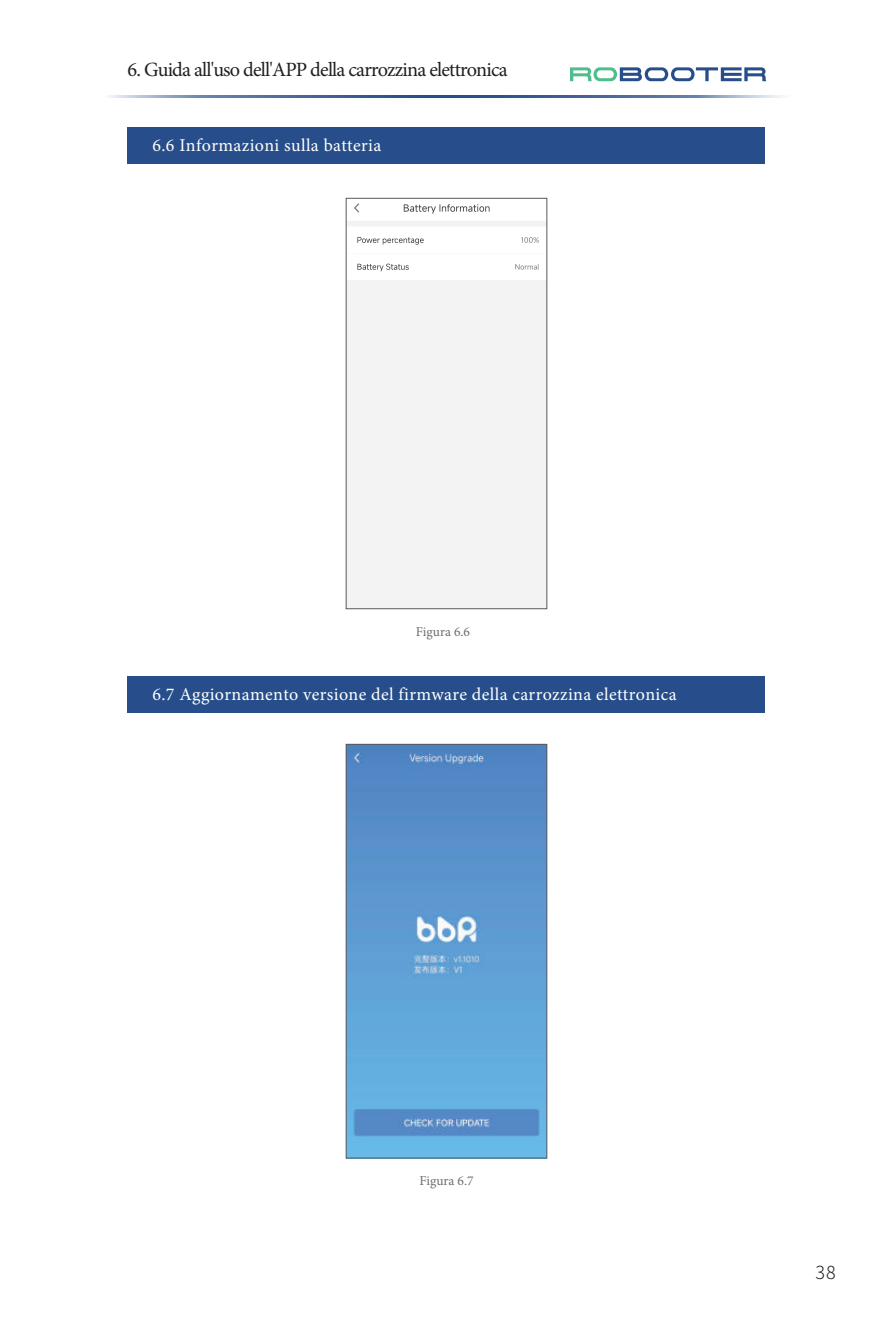
<style>
.page{position:relative;width:893px;height:1340px;background:#fff}
.page>*{position:absolute;margin:0;border:0;box-sizing:border-box;transform-origin:0 0}
.t1{font:20.25px "Minion Pro";letter-spacing:-.04em;color:#231f20}
.t2{font:18px "Minion Pro";letter-spacing:.02em;color:#fff}
.t3{font:300 18px "Source Han Sans CN";color:#231f20}
.t4{font:13.5px "Minion Pro";color:#6c6d70}
</style>
<div class="page">
<img style="left:348px;top:746px;width:197px;height:410px">
<img style="left:348px;top:203px;width:197px;height:404px">
<div style="left:128px;top:128px;width:637px;height:36px;background:#274e8a"></div>
<div style="left:346px;top:198px;width:201px;height:411px;border:1px solid #57585a"></div>
<div style="left:128px;top:677px;width:637px;height:36px;background:#274e8a"></div>
<div style="left:346px;top:744px;width:201px;height:414px;border:1px solid #57585a"></div>
<svg style="left:108px;top:95px;width:675px;height:3px;background:#5e7ba8"></svg>
<svg style="left:570px;top:67px;width:196px;height:14px"></svg>
<p class="t1" style="left:128px;top:56px;width:382px">6. Guida all'uso dell'APP della carrozzina elettronica</p>
<p class="t2" style="left:153px;top:133px;width:230px">6.6 Informazioni sulla batteria</p>
<p class="t4" style="left:416px;top:622px;width:56px">Figura 6.6</p>
<p class="t2" style="left:153px;top:682px;width:526px">6.7 Aggiornamento versione del firmware della carrozzina elettronica</p>
<p class="t4" style="left:419px;top:1171px;width:56px">Figura 6.7</p>
<p class="t3" style="left:815px;top:1263px;width:22px">38</p>
</div>
